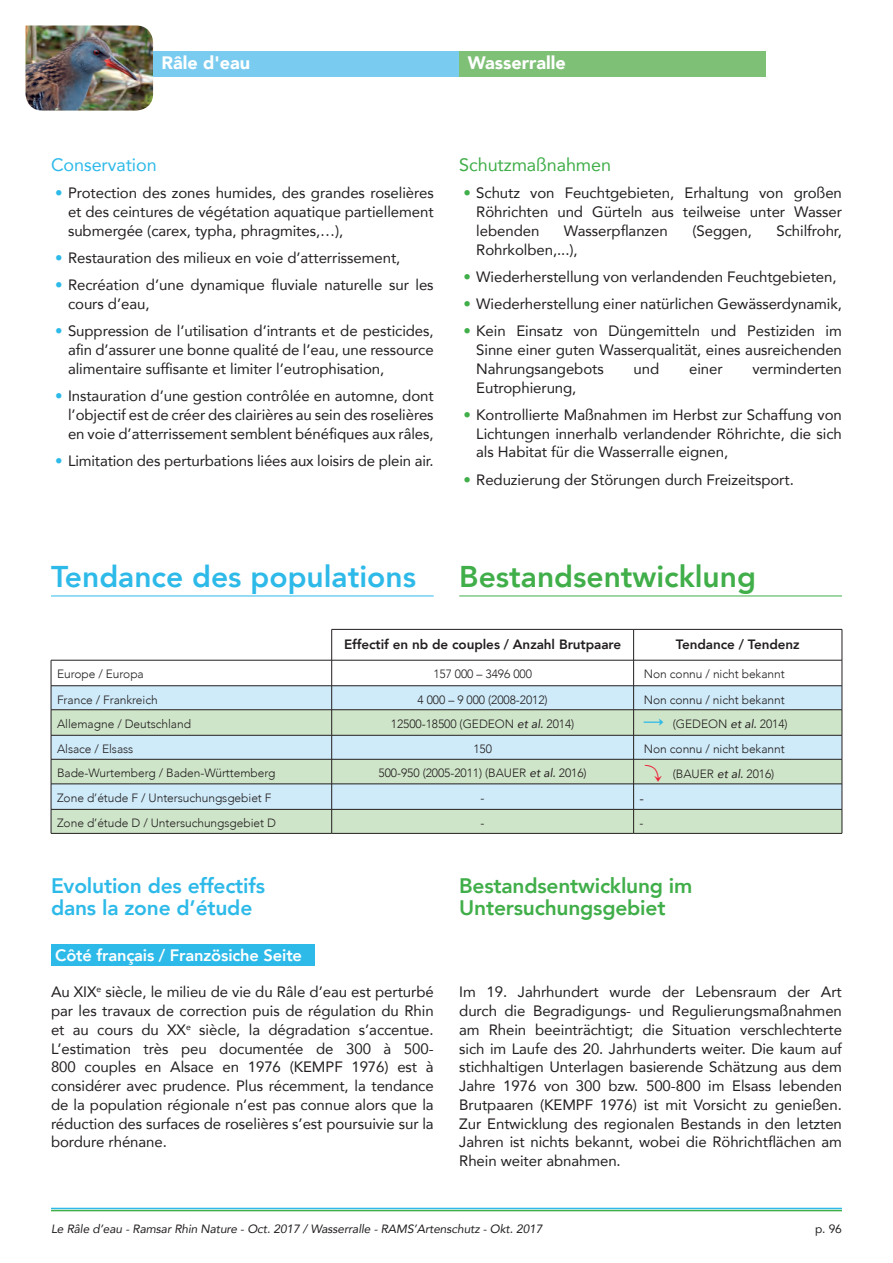
<style>
.page{position:relative;width:893px;height:1263px;background:#fff}
.page>*{position:absolute;margin:0;border:0;box-sizing:border-box;transform-origin:0 0}
.t1{font:800 30px "Avenir";color:#2ebae9}
.t2{font:800 30px "Avenir";color:#40ae49}
.t3{font:800 21px/22.5px "Avenir";letter-spacing:-.01em;color:#40ae49}
.t4{font:800 21px/22.5px "Avenir";letter-spacing:-.01em;color:#2ebae9}
.t5{font:900 18px "Avenir";color:#fff}
.t6{font:18px "Avenir";letter-spacing:-.005em;color:#40ae49}
.t7{font:18px "Avenir";letter-spacing:-.005em;color:#2ebae9}
.t8{font:800 16.5px "Avenir";letter-spacing:-.01em;color:#fff}
.t9{font:15px/18.8px "Avenir";letter-spacing:-.005em;color:#231f20;text-align:justify}
.t10{font:800 13.5px "Avenir";letter-spacing:-.005em;color:#231f20}
.t11{font:300 13.5px "Avenir";color:#231f20}
.t12{font:300 12px "Avenir";letter-spacing:-.005em;color:#231f20}
.t13{font:italic 12px "Avenir";letter-spacing:-.01em;color:#231f20}
.t14{font:12px "Avenir";color:#231f20}
.s1{color:#2ebae9}
.s2{color:#40ae49}
.s3{font-weight:400;font-style:italic}
.s4{font-family:"J Ckg";font-weight:400;font-size:19.5px;color:#2ebae9}
.s5{font-family:"J Ckg";font-weight:400;font-size:19.5px;color:#ed1a33}
</style>
<div class="page">
<img style="left:26px;top:26px;width:127px;height:85px">
<div style="left:153px;top:51px;width:306px;height:26px;background:#79cbef"></div>
<div style="left:459px;top:51px;width:306px;height:26px;background:#7fc077"></div>
<hr style="left:51px;top:1208px;width:791px;height:1px;background:#2ebae9">
<hr style="left:51px;top:1210px;width:791px;height:1px;background:#40ae49">
<hr style="left:842px;top:629px;width:1px;height:31px;background:#231f20">
<hr style="left:634px;top:629px;width:208px;height:1px;background:#231f20">
<hr style="left:51px;top:833px;width:281px;height:1px;background:#231f20">
<hr style="left:332px;top:833px;width:302px;height:1px;background:#231f20">
<hr style="left:634px;top:833px;width:208px;height:1px;background:#231f20">
<hr style="left:332px;top:629px;width:302px;height:1px;background:#231f20">
<hr style="left:633px;top:629px;width:1px;height:31px;background:#231f20">
<svg style="left:51px;top:660px;width:792px;height:173px"></svg>
<hr style="left:51px;top:685px;width:281px;height:1px;background:#231f20">
<hr style="left:331px;top:629px;width:1px;height:31px;background:#231f20">
<hr style="left:51px;top:660px;width:281px;height:1px;background:#231f20">
<hr style="left:51px;top:596px;width:383px;height:1px;background:#2ebae9">
<hr style="left:459px;top:596px;width:383px;height:1px;background:#40ae49">
<div style="left:51px;top:944px;width:264px;height:21px;background:#2ebae9"></div>
<p class="t5" style="left:162px;top:47px;width:90px">Râle d'eau</p>
<p class="t5" style="left:468px;top:47px;width:100px">Wasserralle</p>
<p class="t7" style="left:51px;top:150px;width:107px">Conservation</p>
<p class="t9" style="left:68px;top:183px;width:367px;text-indent:-13px"><span class="s1">•</span> Protection des zones humides, des grandes roselières et des ceintures de végétation aquatique partiellement submergée (carex, typha, phragmites,…),</p>
<p class="t9" style="left:55px;top:248px;width:347px"><span class="s1">•</span> Restauration des milieux en voie d’atterrissement,</p>
<p class="t9" style="left:68px;top:275px;width:367px;text-indent:-13px"><span class="s1">•</span> Recréation d’une dynamique fluviale naturelle sur les cours d’eau,</p>
<p class="t9" style="left:68px;top:321px;width:367px;text-indent:-13px"><span class="s1">•</span> Suppression de l’utilisation d’intrants et de pesticides, afin d’assurer une bonne qualité de l’eau, une ressource alimentaire suffisante et limiter l’eutrophisation,</p>
<p class="t9" style="left:68px;top:386px;width:367px;text-indent:-13px"><span class="s1">•</span> Instauration d’une gestion contrôlée en automne, dont l’objectif est de créer des clairières au sein des roselières en voie d’atterrissement semblent bénéfiques aux râles,</p>
<p class="t9" style="left:55px;top:451px;width:380px"><span class="s1">•</span> Limitation des perturbations liées aux loisirs de plein air.</p>
<p class="t6" style="left:459px;top:150px;width:153px">Schutzmaßnahmen</p>
<p class="t9" style="left:476px;top:183px;width:367px;text-indent:-13px"><span class="s2">•</span> Schutz von Feuchtgebieten, Erhaltung von großen Röhrichten und Gürteln aus teilweise unter Wasser lebenden</p>
<p class="t9" style="left:564px;top:221px;width:105px">Wasserpflanzen</p>
<p class="t9" style="left:692px;top:221px;width:61px">(Seggen,</p>
<p class="t9" style="left:776px;top:221px;width:67px">Schilfrohr,</p>
<p class="t9" style="left:476px;top:240px;width:103px">Rohrkolben,...),</p>
<p class="t9" style="left:463px;top:267px;width:375px"><span class="s2">•</span> Wiederherstellung von verlandenden Feuchtgebieten,</p>
<p class="t9" style="left:463px;top:294px;width:380px"><span class="s2">•</span> Wiederherstellung einer natürlichen Gewässerdynamik,</p>
<p class="t9" style="left:476px;top:321px;width:367px;text-indent:-13px"><span class="s2">•</span> Kein Einsatz von Düngemitteln und Pestiziden im Sinne einer guten Wasserqualität, eines ausreichenden Nahrungsangebots</p>
<p class="t9" style="left:634px;top:359px;width:27px">und</p>
<p class="t9" style="left:689px;top:359px;width:35px">einer</p>
<p class="t9" style="left:752px;top:359px;width:91px">verminderten</p>
<p class="t9" style="left:476px;top:378px;width:102px">Eutrophierung,</p>
<p class="t9" style="left:476px;top:405px;width:367px;text-indent:-13px"><span class="s2">•</span> Kontrollierte Maßnahmen im Herbst zur Schaffung von Lichtungen innerhalb verlandender Röhrichte, die sich als Habitat für die Wasserralle eignen,</p>
<p class="t9" style="left:463px;top:470px;width:332px"><span class="s2">•</span> Reduzierung der Störungen durch Freizeitsport.</p>
<h1 class="t1" style="left:51px;top:553px;width:367px">Tendance des populations</h1>
<h1 class="t2" style="left:459px;top:553px;width:298px">Bestandsentwicklung</h1>
<p class="t10" style="left:344px;top:634px;width:279px">Effectif en nb de couples / Anzahl Brutpaare</p>
<p class="t10" style="left:676px;top:634px;width:125px">Tendance / Tendenz</p>
<p class="t12" style="left:57px;top:667px;width:88px">Europe / Europa</p>
<p class="t12" style="left:433px;top:667px;width:100px">157 000 – 3496 000</p>
<p class="t12" style="left:644px;top:667px;width:142px">Non connu / nicht bekannt</p>
<p class="t12" style="left:57px;top:692px;width:102px">France / Frankreich</p>
<p class="t12" style="left:417px;top:692px;width:132px">4 000 – 9 000 (2008-2012)</p>
<p class="t12" style="left:644px;top:692px;width:142px">Non connu / nicht bekannt</p>
<p class="t12" style="left:57px;top:716px;width:136px">Allemagne / Deutschland</p>
<p class="t12" style="left:391px;top:716px;width:185px">12500-18500 (GEDEON <span class="s3">et al.</span> 2014)</p>
<p class="t12" style="left:644px;top:717px;width:145px"><span class="s4">→</span> (GEDEON <span class="s3">et al.</span> 2014)</p>
<p class="t12" style="left:57px;top:742px;width:78px">Alsace / Elsass</p>
<p class="t12" style="left:473px;top:742px;width:20px">150</p>
<p class="t12" style="left:644px;top:742px;width:142px">Non connu / nicht bekannt</p>
<p class="t12" style="left:57px;top:766px;width:220px">Bade-Wurtemberg / Baden-Württemberg</p>
<p class="t12" style="left:379px;top:766px;width:210px">500-950 (2005-2011) (BAUER <span class="s3">et al.</span> 2016)</p>
<p class="t12" style="left:644px;top:767px;width:132px"><span class="s5">⤵</span> (BAUER <span class="s3">et al.</span> 2016)</p>
<p class="t12" style="left:57px;top:791px;width:216px">Zone d’étude F / Untersuchungsgebiet F</p>
<p class="t12" style="left:481px;top:791px;width:5px">-</p>
<p class="t11" style="left:640px;top:791px;width:6px">-</p>
<p class="t12" style="left:57px;top:816px;width:220px">Zone d’étude D / Untersuchungsgebiet D</p>
<p class="t12" style="left:481px;top:816px;width:5px">-</p>
<p class="t12" style="left:640px;top:816px;width:5px">-</p>
<h2 class="t4" style="left:51px;top:874px;width:215px">Evolution des effectifs dans la zone d’étude</h2>
<h2 class="t3" style="left:459px;top:874px;width:235px">Bestandsentwicklung im<br>Untersuchungsgebiet</h2>
<p class="t8" style="left:55px;top:942px;width:248px">Côté français / Französiche Seite</p>
<p class="t9" style="left:51px;top:982px;width:384px">Au XIX<sup>e</sup> siècle, le milieu de vie du Râle d’eau est perturbé par les travaux de correction puis de régulation du Rhin et au cours du XX<sup>e</sup> siècle, la dégradation s’accentue.<br>L’estimation très peu documentée de 300 à 500- 800 couples en Alsace en 1976 (KEMPF 1976) est à considérer avec prudence. Plus récemment, la tendance de la population régionale n’est pas connue alors que la réduction des surfaces de roselières s’est poursuivie sur la bordure rhénane.</p>
<p class="t9" style="left:459px;top:982px;width:384px">Im 19. Jahrhundert wurde der Lebensraum der Art durch die Begradigungs- und Regulierungsmaßnahmen am Rhein beeinträchtigt; die Situation verschlechterte sich im Laufe des 20. Jahrhunderts weiter. Die kaum auf stichhaltigen Unterlagen basierende Schätzung aus dem Jahre 1976 von 300 bzw. 500-800 im Elsass lebenden Brutpaaren (KEMPF 1976) ist mit Vorsicht zu genießen.<br>Zur Entwicklung des regionalen Bestands in den letzten Jahren ist nichts bekannt, wobei die Röhrichtflächen am Rhein weiter abnahmen.</p>
<p class="t13" style="left:51px;top:1221px;width:493px">Le Râle d’eau - Ramsar Rhin Nature - Oct. 2017 / Wasserralle - RAMS’Artenschutz - Okt. 2017</p>
<p class="t14" style="left:815px;top:1219px;width:28px">p. 96</p>
</div>
